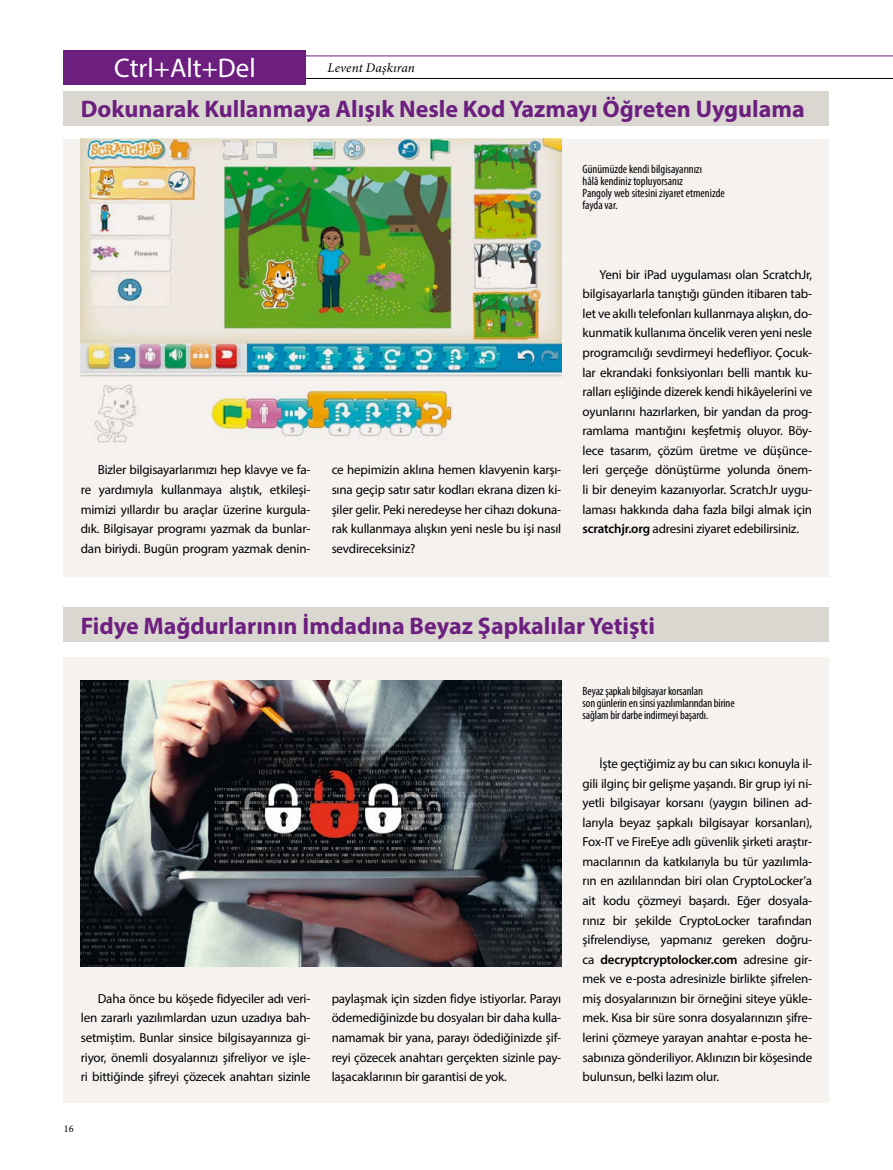
<style>
.page{position:relative;width:893px;height:1170px;background:#fff}
.page>*{position:absolute;margin:0;border:0;box-sizing:border-box;transform-origin:0 0}
.t1{font:27px "Myriad Pro";color:#fff}
.t2{font:700 24px "Myriad Pro";color:#6d1f80}
.t3{font:italic 13.2px "Minion Pro";letter-spacing:.01em;color:#000}
.t4{font:13.05px/19.5px "Myriad Pro";letter-spacing:-.015em;color:#000;text-align:justify}
.t5{font:condensed 12px/12px "Myriad Pro";letter-spacing:-.01em;color:#000}
.t6{font:10.35px "Minion Pro";color:#000}
.s1{font-weight:600}
</style>
<div class="page">
<div style="left:64px;top:139px;width:765px;height:437px;background:#f5f2f0"></div>
<div style="left:64px;top:657px;width:765px;height:446px;background:#f5f2f0"></div>
<div style="left:64px;top:91px;width:765px;height:34px;background:#dad7d0"></div>
<div style="left:64px;top:607px;width:765px;height:34px;background:#dad7d0"></div>
<img style="left:81px;top:680px;width:480px;height:286px">
<img style="left:81px;top:139px;width:480px;height:303px">
<hr style="left:64px;top:56px;width:829px;height:1px;background:#6d1f80">
<hr style="left:64px;top:78px;width:829px;height:1px;background:#000">
<div style="left:64px;top:50px;width:242px;height:34px;background:#6d1f80"></div>
<h1 class="t1" style="left:114px;top:52px;width:143px">Ctrl+Alt+Del</h1>
<p class="t3" style="left:327px;top:58px;width:89px">Levent Daşkıran</p>
<h2 class="t2" style="left:81px;top:94px;width:726px">Dokunarak Kullanmaya Alışık Nesle Kod Yazmayı Öğreten Uygulama</h2>
<p class="t5" style="left:583px;top:163px;width:144px">Günümüzde kendi bilgisayarınızı<br>hâlâ kendiniz topluyorsanız<br>Pangoly web sitesini ziyaret etmenizde fayda var.</p>
<p class="t4" style="left:81px;top:460px;width:231px;text-indent:17px">Bizler bilgisayarlarımızı hep klavye ve fa&shy;re yardımıyla kullanmaya alıştık, etkileşi&shy;mimizi yıllardır bu araçlar üzerine kurgula&shy;dık. Bilgisayar programı yazmak da bunlar&shy;dan biriydi. Bugün program yazmak denin-</p>
<p class="t4" style="left:332px;top:460px;width:231px">ce hepimizin aklına hemen klavyenin karşı&shy;sına geçip satır satır kodları ekrana dizen ki&shy;şiler gelir. Peki neredeyse her cihazı dokuna&shy;rak kullanmaya alışkın yeni nesle bu işi nasıl sevdireceksiniz?</p>
<p class="t4" style="left:583px;top:264px;width:231px;text-indent:17px">Yeni bir iPad uygulaması olan ScratchJr, bilgisayarlarla tanıştığı günden itibaren tab&shy;let ve akıllı telefonları kullanmaya alışkın, do&shy;kunmatik kullanıma öncelik veren yeni nesle programcılığı sevdirmeyi hedefliyor. Çocuk&shy;lar ekrandaki fonksiyonları belli mantık ku&shy;ralları eşliğinde dizerek kendi hikâyelerini ve oyunlarını hazırlarken, bir yandan da prog&shy;ramlama mantığını keşfetmiş oluyor. Böy&shy;lece tasarım, çözüm üretme ve düşünce&shy;leri gerçeğe dönüştürme yolunda önem&shy;li bir deneyim kazanıyorlar. ScratchJr uygu&shy;laması hakkında daha fazla bilgi almak için <span class="s1">scratchjr.org</span> adresini ziyaret edebilirsiniz.</p>
<h2 class="t2" style="left:81px;top:609px;width:576px">Fidye Mağdurlarının İmdadına Beyaz Şapkalılar Yetişti</h2>
<p class="t4" style="left:81px;top:988px;width:231px;text-indent:17px">Daha önce bu köşede fidyeciler adı veri&shy;len zararlı yazılımlardan uzun uzadıya bah&shy;setmiştim. Bunlar sinsice bilgisayarınıza gi&shy;riyor, önemli dosyalarınızı şifreliyor ve işle&shy;ri bittiğinde şifreyi çözecek anahtarı sizinle</p>
<p class="t4" style="left:332px;top:988px;width:231px">paylaşmak için sizden fidye istiyorlar. Parayı ödemediğinizde bu dosyaları bir daha kulla&shy;namamak bir yana, parayı ödediğinizde şif&shy;reyi çözecek anahtarı gerçekten sizinle pay&shy;laşacaklarının bir garantisi de yok.</p>
<p class="t6" style="left:64px;top:1121px;width:11px">16</p>
<p class="t5" style="left:583px;top:685px;width:154px">Beyaz şapkalı bilgisayar korsanları<br>son günlerin en sinsi yazılımlarından birine sağlam bir darbe indirmeyi başardı.</p>
<p class="t4" style="left:583px;top:753px;width:231px;text-indent:17px">İşte geçtiğimiz ay bu can sıkıcı konuyla il&shy;gili ilginç bir gelişme yaşandı. Bir grup iyi ni&shy;yetli bilgisayar korsanı (yaygın bilinen ad&shy;larıyla beyaz şapkalı bilgisayar korsanları), Fox-IT ve FireEye adlı güvenlik şirketi araştır&shy;macılarının da katkılarıyla bu tür yazılımla&shy;rın en azılılarından biri olan CryptoLocker’a ait kodu çözmeyi başardı. Eğer dosyala&shy;rınız bir şekilde CryptoLocker tarafından şifrelendiyse, yapmanız gereken doğru&shy;ca <span class="s1">decryptcryptolocker.com</span> adresine gir&shy;mek ve e-posta adresinizle birlikte şifrelen&shy;miş dosyalarınızın bir örneğini siteye yükle&shy;mek. Kısa bir süre sonra dosyalarınızın şifre&shy;lerini çözmeye yarayan anahtar e-posta he&shy;sabınıza gönderiliyor. Aklınızın bir köşesinde bulunsun, belki lazım olur.</p>
</div>
